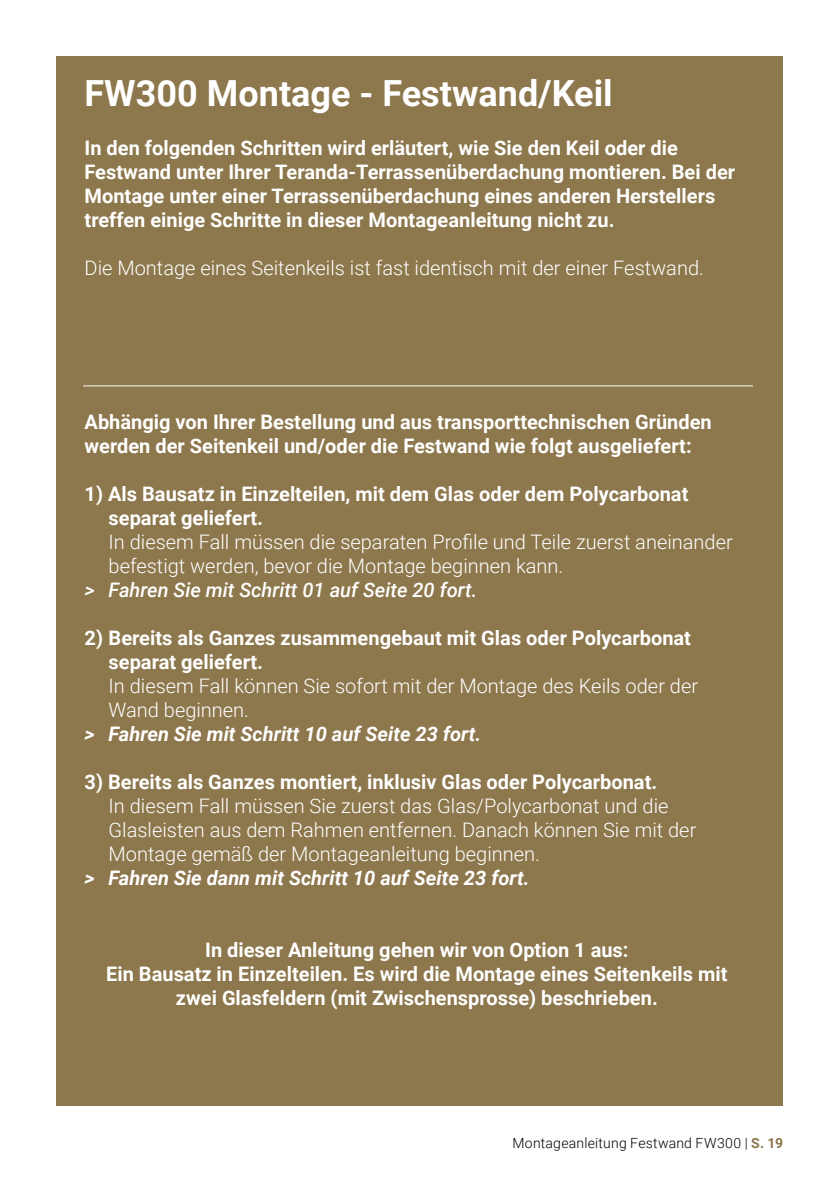
<style>
.page{position:relative;width:840px;height:1191px;background:#fff}
.page>*{position:absolute;margin:0;border:0;box-sizing:border-box;transform-origin:0 0}
.t1{font:700 36px "Roboto";color:#fff}
.t2{font:700 20px/24px "Roboto";color:#fff}
.t3{font:300 20px/24px "Roboto";color:#fff}
.t4{font:italic 700 20px "Roboto";color:#fff}
.t5{font:italic 500 20px "Roboto";color:#fff}
.t6{font:300 14px "Roboto";letter-spacing:.015em;color:#000}
.s1{font-weight:700;color:#8d774c}
</style>
<div class="page">
<div style="left:56px;top:57px;width:726px;height:1049px;background:#8d774c"></div>
<hr style="left:83px;top:385px;width:669px;height:1px;background:#fff">
<h1 class="t1" style="left:84px;top:68px;width:529px">FW300 Montage - Festwand/Keil</h1>
<p class="t2" style="left:84px;top:135px;width:651px">In den folgenden Schritten wird erläutert, wie Sie den Keil oder die Festwand unter Ihrer Teranda-Terrassenüberdachung montieren. Bei der Montage unter einer Terrassenüberdachung eines anderen Herstellers treffen einige Schritte in dieser Montageanleitung nicht zu.</p>
<p class="t3" style="left:84px;top:255px;width:620px">Die Montage eines Seitenkeils ist fast identisch mit der einer Festwand.</p>
<p class="t2" style="left:84px;top:409px;width:628px">Abhängig von Ihrer Bestellung und aus transporttechnischen Gründen werden der Seitenkeil und/oder die Festwand wie folgt ausgeliefert:</p>
<p class="t2" style="left:108px;top:481px;width:581px;text-indent:-24px">1) Als Bausatz in Einzelteilen, mit dem Glas oder dem Polycarbonat separat geliefert.</p>
<p class="t3" style="left:108px;top:529px;width:625px">In diesem Fall müssen die separaten Profile und Teile zuerst aneinander befestigt werden, bevor die Montage beginnen kann.</p>
<p class="t5" style="left:84px;top:576px;width:394px">&gt; Fahren Sie mit Schritt 01 auf Seite 20 fort.</p>
<p class="t2" style="left:108px;top:625px;width:583px;text-indent:-24px">2) Bereits als Ganzes zusammengebaut mit Glas oder Polycarbonat separat geliefert.</p>
<p class="t3" style="left:108px;top:673px;width:590px">In diesem Fall können Sie sofort mit der Montage des Keils oder der<br>Wand beginnen.</p>
<p class="t4" style="left:84px;top:720px;width:398px">&gt; Fahren Sie mit Schritt 10 auf Seite 23 fort.</p>
<p class="t2" style="left:84px;top:769px;width:574px">3) Bereits als Ganzes montiert, inklusiv Glas oder Polycarbonat.</p>
<p class="t3" style="left:108px;top:793px;width:589px">In diesem Fall müssen Sie zuerst das Glas/Polycarbonat und die<br>Glasleisten aus dem Rahmen entfernen. Danach können Sie mit der<br>Montage gemäß der Montageanleitung beginnen.</p>
<p class="t4" style="left:84px;top:864px;width:446px">&gt; Fahren Sie dann mit Schritt 10 auf Seite 23 fort.</p>
<p class="t2" style="left:106px;top:937px;width:622px;text-align:center">In dieser Anleitung gehen wir von Option 1 aus:<br>Ein Bausatz in Einzelteilen. Es wird die Montage eines Seitenkeils mit zwei Glasfeldern (mit Zwischensprosse) beschrieben.</p>
<p class="t6" style="left:512px;top:1132px;width:272px">Montageanleitung Festwand FW300 | <span class="s1">S. 19</span></p>
</div>
